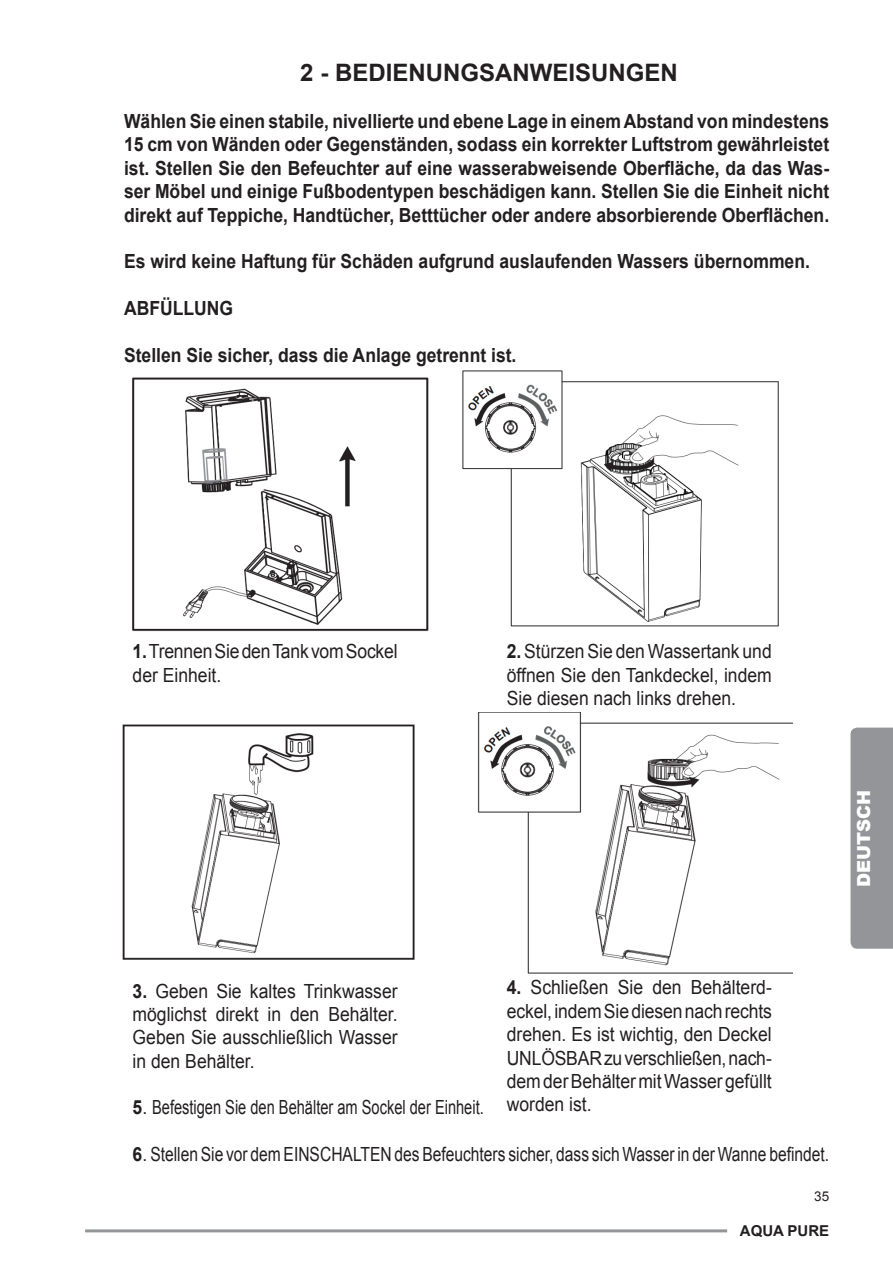
<style>
.page{position:relative;width:893px;height:1263px;background:#fff}
.page>*{position:absolute;margin:0;border:0;box-sizing:border-box;transform-origin:0 0}
.CORPO_TESTO{font:700 24px "Arial";color:#231f20}
.CORPO_TESTO-2{font:19.5px/23.4px "Arial";color:#231f20;text-align:justify;scale:.9 1}
.CORPO_TESTO-3{font:700 19.5px/23.4px "Arial";color:#231f20;text-align:justify;scale:.9 1}
.t1{font:900 18px "Arial";color:#fff}
.t2{font:700 15px "Arial";color:#231f20}
.t3{font:13.5px "Arial";color:#231f20}
.s1{font-weight:700}
</style>
<div class="page">
<div style="left:850px;top:728px;width:43px;height:221px;background:#939598"></div>
<hr style="left:85px;top:1229px;width:642px;height:3px;background:#939598">
<img style="left:462px;top:370px;width:317px;height:257px">
<img style="left:132px;top:377px;width:297px;height:255px">
<img style="left:478px;top:712px;width:315px;height:262px">
<img style="left:122px;top:724px;width:293px;height:236px">
<p class="CORPO_TESTO" style="left:300px;top:57px;width:379px">2 - BEDIENUNGSANWEISUNGEN</p>
<p class="CORPO_TESTO-3" style="left:124px;top:110px;width:785px">Wählen Sie einen stabile, nivellierte und ebene Lage in einem Abstand von mindestens 15 cm von Wänden oder Gegenständen, sodass ein korrekter Luftstrom gewährleistet ist. Stellen Sie den Befeuchter auf eine wasserabweisende Oberfläche, da das Was&shy;ser Möbel und einige Fußbodentypen beschädigen kann. Stellen Sie die Einheit nicht direkt auf Teppiche, Handtücher, Betttücher oder andere absorbierende Oberflächen.</p>
<p class="CORPO_TESTO-3" style="left:124px;top:250px;width:764px">Es wird keine Haftung für Schäden aufgrund auslaufenden Wassers übernommen.</p>
<p class="CORPO_TESTO-3" style="left:124px;top:297px;width:123px">ABFÜLLUNG</p>
<p class="CORPO_TESTO-3" style="left:124px;top:344px;width:438px">Stellen Sie sicher, dass die Anlage getrennt ist.</p>
<p class="CORPO_TESTO-2" style="left:133px;top:640px;width:296px"><span class="s1">1.</span> Trennen Sie den Tank vom Sockel der Einheit.</p>
<p class="CORPO_TESTO-2" style="left:507px;top:640px;width:296px"><span class="s1">2.</span> Stürzen Sie den Wassertank und öffnen Sie den Tankdeckel, indem Sie diesen nach links drehen.</p>
<p class="t1" style="left:851px;top:887px;width:98px;rotate:-90deg">DEUTSCH</p>
<p class="CORPO_TESTO-2" style="left:133px;top:979px;width:296px"><span class="s1">3.</span> Geben Sie kaltes Trinkwasser möglichst direkt in den Behälter.<br>Geben Sie ausschließlich Wasser in den Behälter.</p>
<p class="CORPO_TESTO-2" style="left:507px;top:976px;width:296px"><span class="s1">4.</span> Schließen Sie den Behälterd&shy;eckel, indem Sie diesen nach rechts drehen. Es ist wichtig, den Deckel UNLÖSBAR zu verschließen, nach&shy;dem der Behälter mit Wasser gefüllt</p>
<p class="CORPO_TESTO-2" style="left:133px;top:1095px;width:392px"><span class="s1">5</span>. Befestigen Sie den Behälter am Sockel der Einheit.</p>
<p class="CORPO_TESTO-2" style="left:507px;top:1093px;width:96px">worden ist.</p>
<p class="CORPO_TESTO-2" style="left:133px;top:1142px;width:775px"><span class="s1">6</span>. Stellen Sie vor dem EINSCHALTEN des Befeuchters sicher, dass sich Wasser in der Wanne befindet.</p>
<p class="t3" style="left:814px;top:1187px;width:17px">35</p>
<p class="t2" style="left:740px;top:1220px;width:91px">AQUA PURE</p>
</div>
